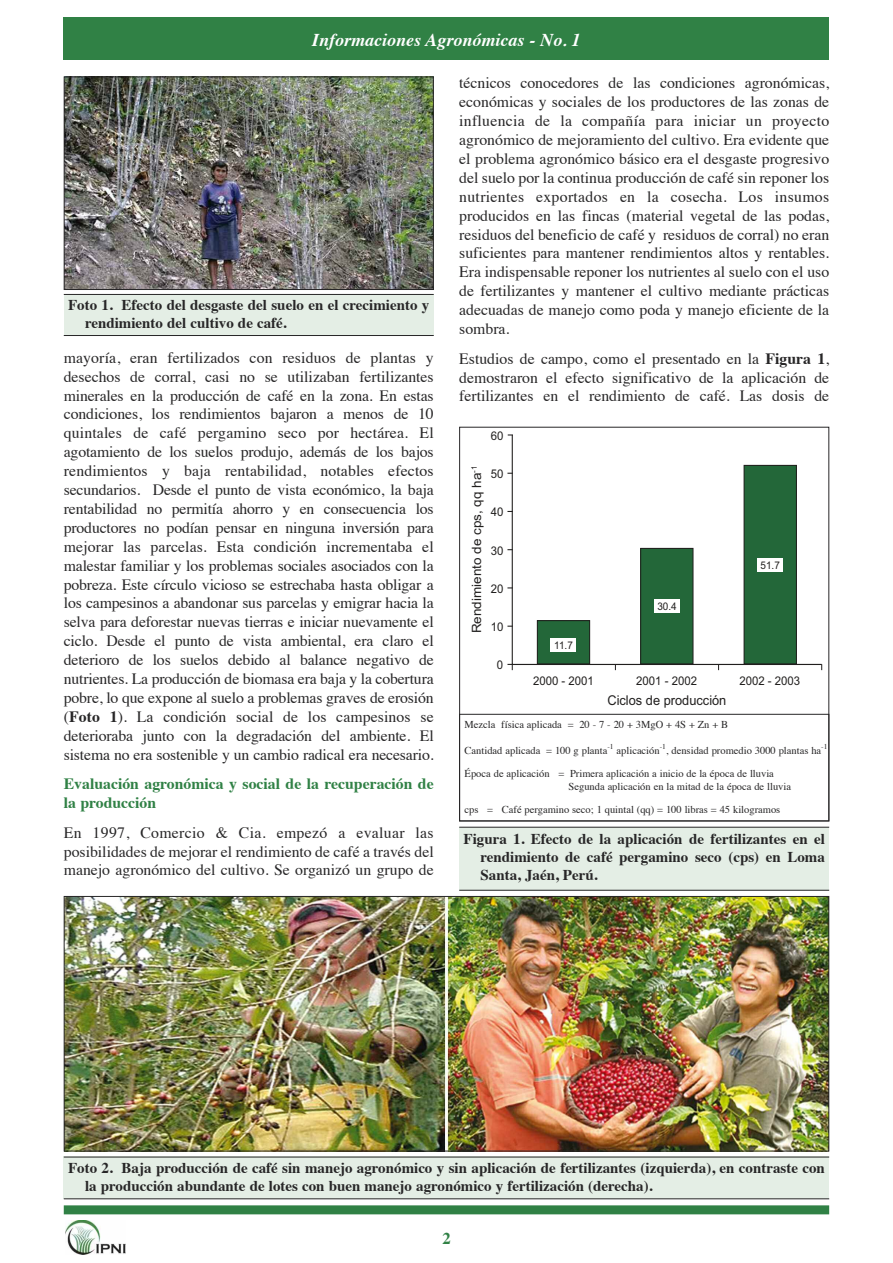
<style>
.page{position:relative;width:893px;height:1263px;background:#fff}
.page>*{position:absolute;margin:0;border:0;box-sizing:border-box;transform-origin:0 0}
.t1{font:italic 700 18px "Times";color:#fff}
.t2{font:700 16.5px "Times";color:#308145}
.t3{font:15.75px/18.9px "Times";color:#272627;text-align:justify}
.t4{font:700 15.75px/18.9px "Times";color:#308145}
.t5{font:700 15px/18px "Times";color:#272627}
.t6{font:13.5px "Anonymous 1+DMMAFO";color:#211f1e;scale:.95 1}
.t7{font:12.75px "Arial MT+TWBHVI";color:#211f1e;scale:1.05 1}
.t8{font:12px "Arial MT+TWBHVI";color:#211f1e;scale:.95 1}
.t9{font:12px "Anonymous 1+DMMAFO";color:#211f1e;scale:.95 1}
.t10{font:12px "Anonymous 2+DWAZGI";color:#211f1e;scale:.95 1}
.t11{font:10.5px/23.1px "Times";color:#272627}
.t12{font:10.5px "Anonymous 2+DWAZGI";color:#211f1e;scale:.95 1}
.s1{font-weight:700}
</style>
<div class="page">
<div style="left:64px;top:17px;width:765px;height:43px;background:#308145"></div>
<div style="left:64px;top:1205px;width:765px;height:9px;background:#308145"></div>
<img style="left:66px;top:1220px;width:59px;height:34px">
<div style="left:64px;top:294px;width:370px;height:42px;background:#e4eee5"></div>
<hr style="left:64px;top:294px;width:370px;height:1px;background:#272627">
<hr style="left:64px;top:335px;width:370px;height:1px;background:#272627">
<img style="left:66px;top:79px;width:366px;height:209px">
<div style="left:64px;top:77px;width:370px;height:213px;border:1px solid #272627"></div>
<div style="left:459px;top:827px;width:370px;height:64px;background:#e4eee5"></div>
<hr style="left:459px;top:827px;width:370px;height:1px;background:#272627">
<hr style="left:459px;top:890px;width:370px;height:1px;background:#272627">
<svg style="left:507px;top:664px;width:6px;height:6px"></svg>
<svg style="left:511px;top:434px;width:311px;height:232px"></svg>
<div style="left:537px;top:621px;width:53px;height:43px;background:#236739"></div>
<div style="left:537px;top:620px;width:53px;height:44px;border:1px solid #211f1e"></div>
<div style="left:550px;top:638px;width:26px;height:14px;background:#fff"></div>
<div style="left:641px;top:548px;width:52px;height:116px;background:#236739"></div>
<div style="left:640px;top:548px;width:53px;height:116px;border:1px solid #211f1e"></div>
<div style="left:654px;top:599px;width:25px;height:14px;background:#fff"></div>
<div style="left:744px;top:465px;width:52px;height:199px;background:#236739"></div>
<div style="left:744px;top:465px;width:53px;height:199px;border:1px solid #211f1e"></div>
<div style="left:757px;top:558px;width:26px;height:14px;background:#fff"></div>
<div style="left:459px;top:714px;width:370px;height:107px;border:1px solid #272627"></div>
<div style="left:64px;top:1157px;width:765px;height:42px;background:#e4eee5"></div>
<hr style="left:64px;top:1157px;width:765px;height:1px;background:#272627">
<hr style="left:64px;top:1198px;width:765px;height:1px;background:#272627">
<img style="left:66px;top:898px;width:761px;height:251px">
<div style="left:64px;top:896px;width:765px;height:255px;border:1px solid #272627"></div>
<p class="t1" style="left:312px;top:32px;width:270px">Informaciones Agronómicas - No. 1</p>
<p class="t5" style="left:85px;top:297px;width:346px;text-indent:-17px">Foto 1. Efecto del desgaste del suelo en el crecimiento y rendimiento del cultivo de café.</p>
<p class="t3" style="left:64px;top:349px;width:371px">mayoría, eran fertilizados con residuos de plantas y desechos de corral, casi no se utilizaban fertilizantes minerales en la producción de café en la zona. En estas condiciones, los rendimientos bajaron a menos de 10 quintales de café pergamino seco por hectárea. El agotamiento de los suelos produjo, además de los bajos rendimientos y baja rentabilidad, notables efectos secundarios. Desde el punto de vista económico, la baja rentabilidad no permitía ahorro y en consecuencia los productores no podían pensar en ninguna inversión para mejorar las parcelas. Esta condición incrementaba el malestar familiar y los problemas sociales asociados con la pobreza. Este círculo vicioso se estrechaba hasta obligar a los campesinos a abandonar sus parcelas y emigrar hacia la selva para deforestar nuevas tierras e iniciar nuevamente el ciclo. Desde el punto de vista ambiental, era claro el deterioro de los suelos debido al balance negativo de nutrientes. La producción de biomasa era baja y la cobertura pobre, lo que expone al suelo a problemas graves de erosión (<span class="s1">Foto 1</span>). La condición social de los campesinos se deterioraba junto con la degradación del ambiente. El sistema no era sostenible y un cambio radical era necesario.</p>
<p class="t4" style="left:64px;top:776px;width:371px">Evaluación agronómica y social de la recuperación de la producción</p>
<p class="t3" style="left:64px;top:824px;width:371px">En 1997, Comercio &amp; Cia. empezó a evaluar las posibilidades de mejorar el rendimiento de café a través del manejo agronómico del cultivo. Se organizó un grupo de</p>
<p class="t3" style="left:459px;top:75px;width:371px">técnicos conocedores de las condiciones agronómicas, económicas y sociales de los productores de las zonas de influencia de la compañía para iniciar un proyecto agronómico de mejoramiento del cultivo. Era evidente que el problema agronómico básico era el desgaste progresivo del suelo por la continua producción de café sin reponer los nutrientes exportados en la cosecha. Los insumos producidos en las fincas (material vegetal de las podas, residuos del beneficio de café y residuos de corral) no eran suficientes para mantener rendimientos altos y rentables.<br>Era indispensable reponer los nutrientes al suelo con el uso de fertilizantes y mantener el cultivo mediante prácticas adecuadas de manejo como poda y manejo eficiente de la sombra.</p>
<p class="t3" style="left:459px;top:350px;width:371px">Estudios de campo, como el presentado en la <span class="s1">Figura 1</span>, demostraron el efecto significativo de la aplicación de fertilizantes en el rendimiento de café. Las dosis de</p>
<p class="t9" style="left:491px;top:428px;width:15px">60</p>
<p class="t7" style="left:468px;top:633px;width:161px;rotate:-90deg">Rendimiento de cps, qq ha<sup>-1</sup></p>
<p class="t10" style="left:491px;top:466px;width:15px">50</p>
<p class="t9" style="left:491px;top:504px;width:15px">40</p>
<p class="t8" style="left:491px;top:543px;width:15px">30</p>
<p class="t8" style="left:491px;top:581px;width:15px">20</p>
<p class="t8" style="left:491px;top:619px;width:15px">10</p>
<p class="t8" style="left:497px;top:657px;width:8px">0</p>
<p class="t12" style="left:554px;top:639px;width:21px">11.7</p>
<p class="t12" style="left:657px;top:600px;width:22px">30.4</p>
<p class="t12" style="left:760px;top:559px;width:22px">51.7</p>
<p class="t8" style="left:533px;top:673px;width:65px">2000 - 2001</p>
<p class="t10" style="left:636px;top:673px;width:65px">2001 - 2002</p>
<p class="t11" style="left:465px;top:714px;width:265px">Mezcla física aplicada = 20 - 7 - 20 + 3MgO + 4S + Zn + B</p>
<p class="t11" style="left:465px;top:740px;width:364px">Cantidad aplicada = 100 g planta<sup>-1</sup> aplicación<sup>-1</sup>, densidad promedio 3000 plantas ha<sup>-1<br></sup>Época de aplicación = Primera aplicación a inicio de la época de lluvia</p>
<p class="t11" style="left:465px;top:775px;width:328px;text-indent:104px">Segunda aplicación en la mitad de la época de lluvia cps = Café pergamino seco; 1 quintal (qq) = 100 libras = 45 kilogramos</p>
<p class="t9" style="left:739px;top:673px;width:65px">2002 - 2003</p>
<p class="t6" style="left:607px;top:691px;width:127px">Ciclos de producción</p>
<p class="t5" style="left:480px;top:831px;width:346px;text-align:justify;text-indent:-17px">Figura 1. Efecto de la aplicación de fertilizantes en el rendimiento de café pergamino seco (cps) en Loma Santa, Jaén, Perú.</p>
<p class="t5" style="left:85px;top:1160px;width:741px;text-indent:-17px">Foto 2. Baja producción de café sin manejo agronómico y sin aplicación de fertilizantes (izquierda), en contraste con la producción abundante de lotes con buen manejo agronómico y fertilización (derecha).</p>
<p class="t2" style="left:442px;top:1231px;width:10px">2</p>
</div>
